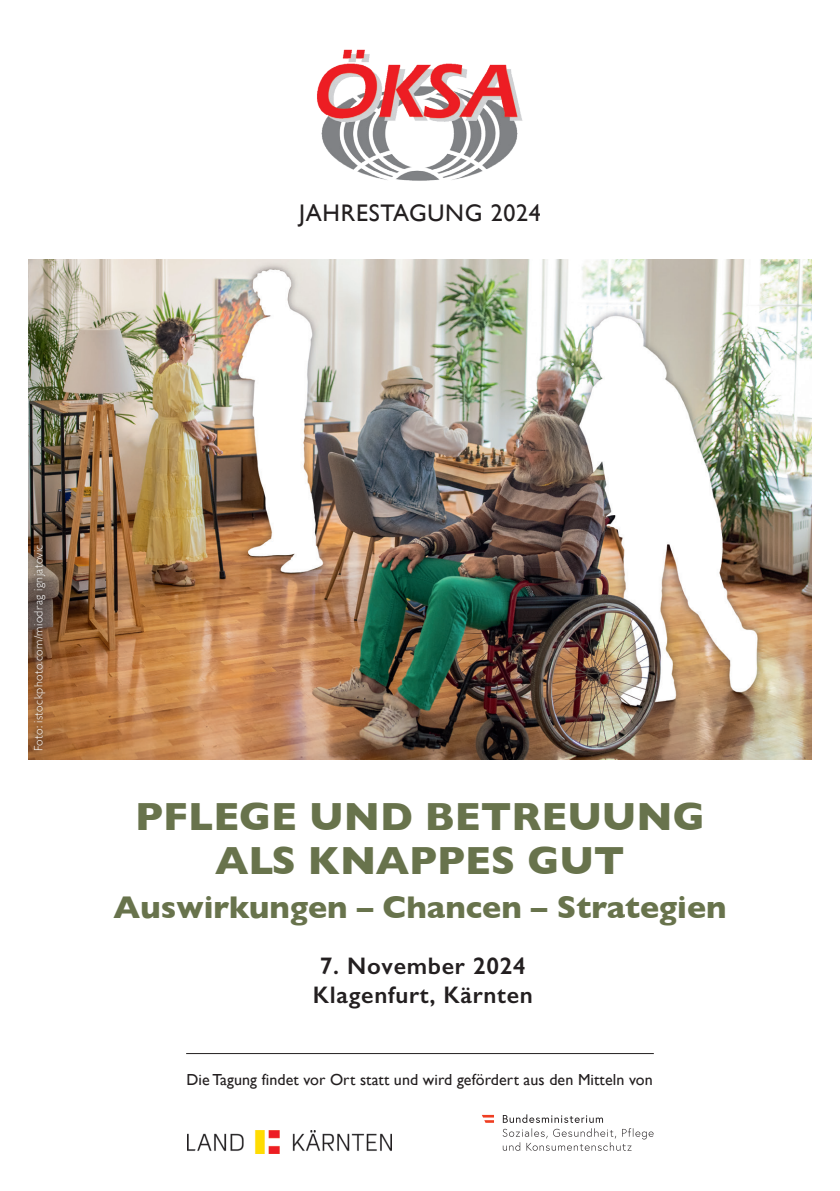
<style>
.page{position:relative;width:840px;height:1191px;background:#fff}
.page>*{position:absolute;margin:0;border:0;box-sizing:border-box;transform-origin:0 0}
.t1{font:700 40px/44px "Gill Sans";color:#68734c;text-align:center}
.t2{font:700 32px "Gill Sans";color:#68734c}
.t3{font:600 24px/28.8px "Gill Sans";letter-spacing:.03em;color:#231f20}
.t4{font:24px "Gill Sans";letter-spacing:.03em;color:#231f20}
.t5{font:16px "Gill Sans";letter-spacing:.005em;color:#231f20}
.t6{font:300 12px "Gill Sans";letter-spacing:.03em;color:#fff}
</style>
<div class="page">
<img style="left:317px;top:49px;width:206px;height:132px">
<svg style="left:502px;top:1114px;width:151px;height:36px"></svg>
<svg style="left:482px;top:1115px;width:11px;height:7px"></svg>
<img style="left:187px;top:1130px;width:204px;height:23px">
<hr style="left:186px;top:1053px;width:467px;height:1px;background:#231f20">
<img style="left:28px;top:260px;width:783px;height:499px">
<svg style="left:28px;top:539px;width:23px;height:217px;background:#7e593d"></svg>
<h3 class="t4" style="left:299px;top:199px;width:243px">JAHRESTAGUNG 2024</h3>
<p class="t6" style="left:29px;top:751px;width:208px;rotate:-90deg">Foto: istockphoto.com/miodrag ignjatovic</p>
<h1 class="t1" style="left:135px;top:793px;width:571px">PFLEGE UND BETREUUNG<br>ALS KNAPPES GUT</h1>
<h2 class="t2" style="left:113px;top:881px;width:614px">Auswirkungen – Chancen – Strategien</h2>
<h3 class="t3" style="left:312px;top:951px;width:222px">7. November 2024<br>Klagenfurt, Kärnten</h3>
<p class="t5" style="left:186px;top:1070px;width:467px">Die Tagung findet vor Ort statt und wird gefördert aus den Mitteln von</p>
</div>
